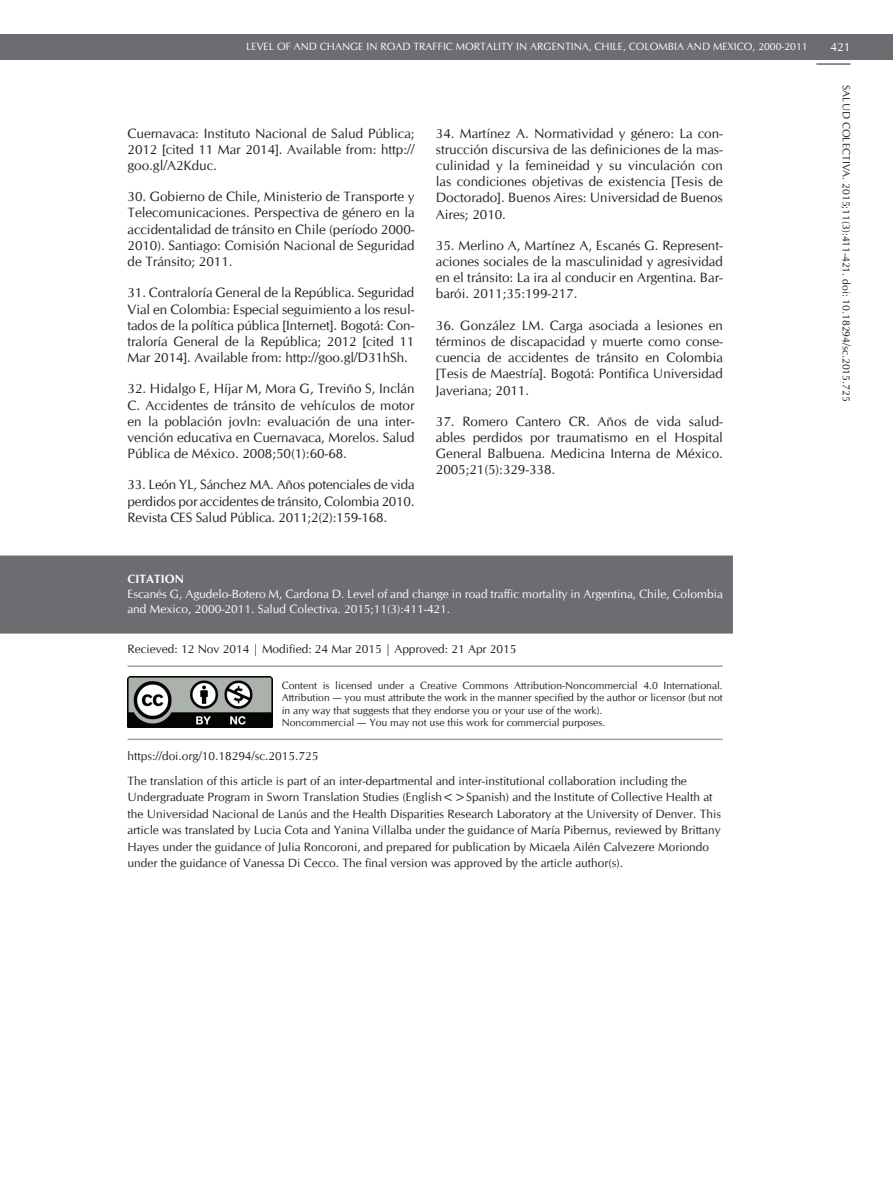
<style>
.page{position:relative;width:893px;height:1191px;background:#fff}
.page>*{position:absolute;margin:0;border:0;box-sizing:border-box;transform-origin:0 0}
.t1{font:13.5px/16.2px "CG Omega";color:#231f20;text-align:justify}
.t2{font:12px/16.5px "CG Omega";color:#231f20}
.t3{font:12px/15px "CG Omega";color:#fff}
.t4{font:700 12px "CG Omega";color:#fff}
.t5{font:10.5px/12.6px "CG Omega";color:#231f20}
.t6{font:10.5px "CG Omega";color:#fff}
</style>
<div class="page">
<div style="left:0;top:34px;width:893px;height:26px;background:#6c6d70"></div>
<hr style="left:816px;top:64px;width:34px;height:1px;background:#231f20">
<div style="left:1px;top:556px;width:731px;height:77px;background:#6c6d70"></div>
<div style="left:0;top:555px;width:733px;height:78px;border:2px solid #6c6d70"></div>
<img style="left:128px;top:676px;width:145px;height:51px">
<hr style="left:128px;top:738px;width:595px;height:2px;background:#a6a698">
<hr style="left:128px;top:665px;width:595px;height:2px;background:#a6a698">
<p class="t6" style="left:246px;top:40px;width:563px">LEVEL OF AND CHANGE IN ROAD TRAFFIC MORTALITY IN ARGENTINA, CHILE, COLOMBIA AND MEXICO, 2000-2011</p>
<p class="t3" style="left:830px;top:40px;width:21px">421</p>
<p class="t5" style="left:852px;top:85px;width:318px;rotate:90deg">SALUD COLECTIVA. 2015;11(3):411-421. doi: 10.18294/sc.2015.725</p>
<p class="t1" style="left:128px;top:125px;width:288px">Cuernavaca: Instituto Nacional de Salud Pública; 2012 [cited 11 Mar 2014]. Available from: http:// goo.gl/A2Kduc.</p>
<p class="t1" style="left:128px;top:189px;width:289px">30. Gobierno de Chile, Ministerio de Transporte y Telecomunicaciones. Perspectiva de género en la accidentalidad de tránsito en Chile (período 2000- 2010). Santiago: Comisión Nacional de Seguridad de Tránsito; 2011.</p>
<p class="t1" style="left:128px;top:285px;width:288px">31. Contraloría General de la República. Seguridad Vial en Colombia: Especial seguimiento a los resul&shy;tados de la política pública [Internet]. Bogotá: Con&shy;traloría General de la República; 2012 [cited 11<br>Mar 2014]. Available from: http://goo.gl/D31hSh.</p>
<p class="t1" style="left:128px;top:381px;width:288px">32. Hidalgo E, Híjar M, Mora G, Treviño S, Inclán C. Accidentes de tránsito de vehículos de motor en la población jovIn: evaluación de una inter&shy;vención educativa en Cuernavaca, Morelos. Salud Pública de México. 2008;50(1):60-68.</p>
<p class="t1" style="left:128px;top:477px;width:288px">33. León YL, Sánchez MA. Años potenciales de vida perdidos por accidentes de tránsito, Colombia 2010.<br>Revista CES Salud Pública. 2011;2(2):159-168.</p>
<p class="t1" style="left:436px;top:125px;width:288px">34. Martínez A. Normatividad y género: La con&shy;strucción discursiva de las definiciones de la mas&shy;culinidad y la femineidad y su vinculación con las condiciones objetivas de existencia [Tesis de Doctorado]. Buenos Aires: Universidad de Buenos Aires; 2010.</p>
<p class="t1" style="left:436px;top:237px;width:288px">35. Merlino A, Martínez A, Escanés G. Represent&shy;aciones sociales de la masculinidad y agresividad en el tránsito: La ira al conducir en Argentina. Bar&shy;barói. 2011;35:199-217.</p>
<p class="t1" style="left:436px;top:317px;width:289px">36. González LM. Carga asociada a lesiones en términos de discapacidad y muerte como conse&shy;cuencia de accidentes de tránsito en Colombia [Tesis de Maestría]. Bogotá: Pontifica Universidad Javeriana; 2011.</p>
<p class="t1" style="left:436px;top:413px;width:288px">37. Romero Cantero CR. Años de vida salud&shy;ables perdidos por traumatismo en el Hospital General Balbuena. Medicina Interna de México.<br>2005;21(5):329-338.</p>
<p class="t4" style="left:128px;top:571px;width:58px">CITATION</p>
<p class="t3" style="left:128px;top:586px;width:597px">Escanés G, Agudelo-Botero M, Cardona D. Level of and change in road traffic mortality in Argentina, Chile, Colombia and Mexico, 2000-2011. Salud Colectiva. 2015;11(3):411-421.</p>
<p class="t2" style="left:128px;top:640px;width:390px">Recieved: 12 Nov 2014 | Modified: 24 Mar 2015 | Approved: 21 Apr 2015</p>
<p class="t5" style="left:282px;top:679px;width:443px">Content is licensed under a Creative Commons Attribution-Noncommercial 4.0 International.<br>Attribution — you must attribute the work in the manner specified by the author or licensor (but not in any way that suggests that they endorse you or your use of the work).<br>Noncommercial — You may not use this work for commercial purposes.</p>
<p class="t2" style="left:128px;top:743px;width:561px;line-height:25px">https://doi.org/10.18294/sc.2015.725<br>The translation of this article is part of an inter-departmental and inter-institutional collaboration including the</p>
<p class="t2" style="left:128px;top:789px;width:595px">Undergraduate Program in Sworn Translation Studies (English&lt;&gt;Spanish) and the Institute of Collective Health at the Universidad Nacional de Lanús and the Health Disparities Research Laboratory at the University of Denver. This article was translated by Lucia Cota and Yanina Villalba under the guidance of María Pibernus, reviewed by Brittany Hayes under the guidance of Julia Roncoroni, and prepared for publication by Micaela Ailén Calvezere Moriondo under the guidance of Vanessa Di Cecco. The final version was approved by the article author(s).</p>
</div>
